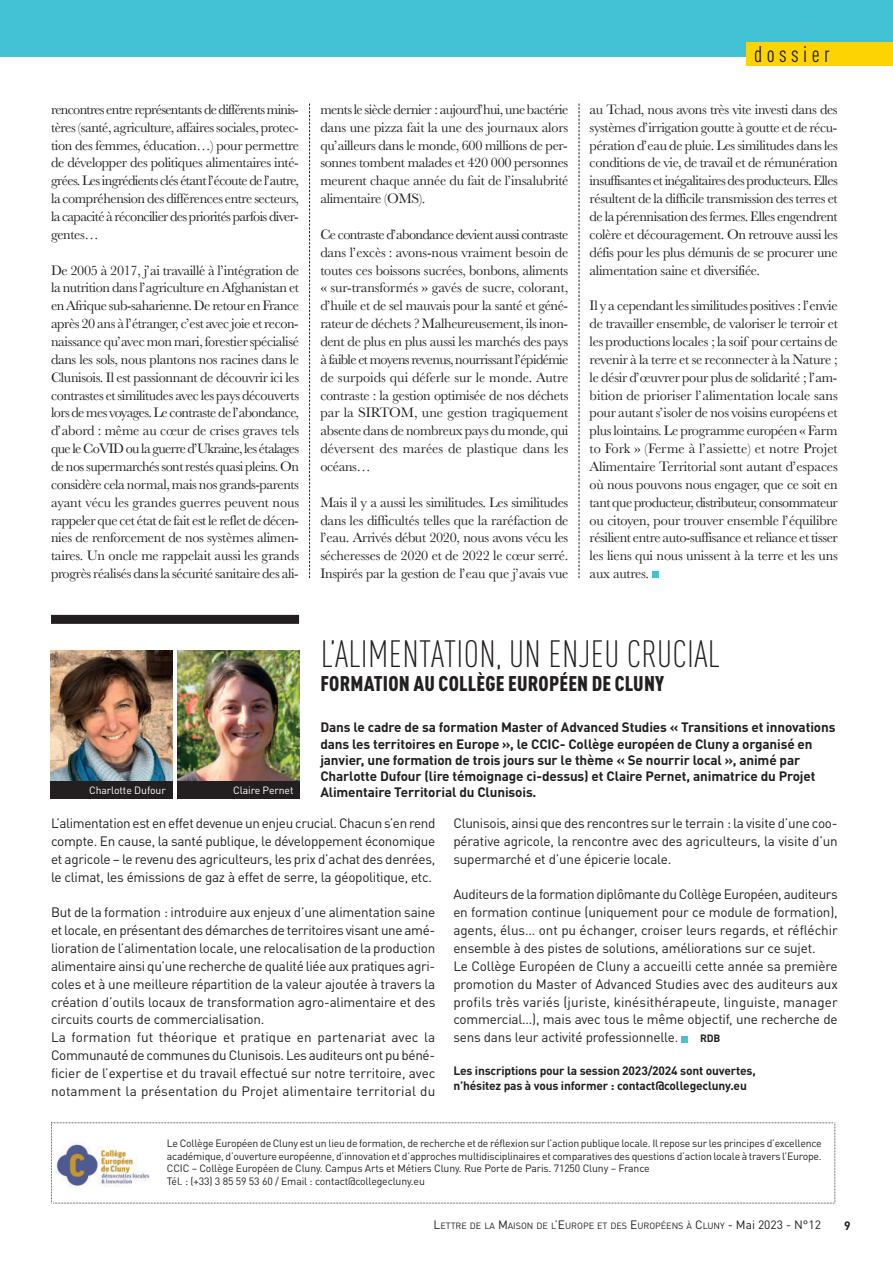
<style>
.page{position:relative;width:893px;height:1263px;background:#fff}
.page>*{position:absolute;margin:0;border:0;box-sizing:border-box;transform-origin:0 0}
.t1{font:300 condensed 37.5px "DIN Pro";letter-spacing:.01em;color:#231f20}
.t2{font:condensed 22.5px "DIN Pro";letter-spacing:.2em;color:#231f20}
.t3{font:900 condensed 21px "DIN Pro";letter-spacing:.01em;color:#231f20}
.t4{font:14.25px/17.9px "Baskerville";letter-spacing:-.025em;color:#231f20;text-align:justify}
.t5{font:13.5px/17.9px "DIN Pro";letter-spacing:-.015em;color:#231f20;text-align:justify}
.t6{font:700 13.5px/16.2px "DIN Pro";letter-spacing:-.01em;color:#231f20}
.t7{font:700 12px/14.4px "DIN Pro";letter-spacing:-.015em;color:#231f20}
.t8{font:10.5px/12.6px "DIN Pro";letter-spacing:-.02em;color:#231f20}
.t9{font:10.5px "DIN Pro";letter-spacing:-.01em;color:#fff}
.t10{font:700 10.5px "DIN Pro";color:#231f20}
.t11{font:9px "DIN Pro";color:#231f20}
.s1{font-size:12px}
</style>
<div class="page">
<div style="left:0;top:0;width:893px;height:56px;background:#42c2d4"></div>
<div style="left:746px;top:43px;width:147px;height:23px;background:#fed304"></div>
<svg style="left:652px;top:572px;width:6px;height:6px"></svg>
<svg style="left:309px;top:104px;width:1px;height:474px"></svg>
<svg style="left:579px;top:104px;width:1px;height:474px"></svg>
<div style="left:681px;top:1036px;width:7px;height:6px;background:#42c2d4"></div>
<div style="left:51px;top:615px;width:248px;height:9px;background:#231f20"></div>
<img style="left:50px;top:650px;width:122px;height:131px">
<img style="left:178px;top:650px;width:122px;height:131px">
<svg style="left:51px;top:1122px;width:784px;height:82px"></svg>
<div style="left:50px;top:781px;width:122px;height:18px;background:#231f20"></div>
<div style="left:178px;top:781px;width:122px;height:18px;background:#231f20"></div>
<p class="t4" style="left:51px;top:100px;width:250px">rencontres entre représentants de différents minis&shy;tères (santé, agriculture, affaires sociales, protec&shy;tion des femmes, éducation…) pour permettre de développer des politiques alimentaires inté&shy;grées. Les ingrédients clés étant l’écoute de l’autre, la compréhension des différences entre secteurs, la capacité à réconcilier des priorités parfois diver&shy;gentes…</p>
<p class="t4" style="left:51px;top:261px;width:250px">De 2005 a 2017, j’ai travaille à l’integration de</p>
<p class="t4" style="left:51px;top:261px;width:250px;text-align:left;text-indent:193px">́<br>la nutrition dans l’agriculture en Afghanistan et en Afrique sub-saharienne. De retour en France après 20 ans à l’étranger, c’est avec joie et recon&shy;naissance qu’avec mon mari, forestier spécialisé dans les sols, nous plantons nos racines dans le Clunisois. Il est passionnant de découvrir ici les contrastes et similitudes avec les pays découverts lors de mes voyages. Le contraste de l’abondance, d’abord : même au cœur de crises graves tels que le CoVID ou la guerre d’Ukraine, les étalages de nos supermarchés sont restés quasi pleins. On considère cela normal, mais nos grands-parents ayant vécu les grandes guerres peuvent nous rappeler que cet état de fait est le reflet de décen&shy;nies de renforcement de nos systèmes alimen&shy;taires. Un oncle me rappelait aussi les grands progrès réalisés dans la sécurité sanitaire des ali-</p>
<p class="t4" style="left:107px;top:261px;width:6px">̀</p>
<p class="t4" style="left:205px;top:261px;width:6px">́</p>
<p class="t4" style="left:320px;top:100px;width:250px">ments le siècle dernier : aujourd’hui, une bactérie dans une pizza fait la une des journaux alors qu’ailleurs dans le monde, 600 millions de per&shy;sonnes tombent malades et 420 000 personnes meurent chaque année du fait de l’insalubrité alimentaire (OMS).</p>
<p class="t4" style="left:320px;top:225px;width:250px">Ce contraste d’abondance devient aussi contraste dans l’excès : avons-nous vraiment besoin de toutes ces boissons sucrées, bonbons, aliments « sur-transformés » gavés de sucre, colorant, d’huile et de sel mauvais pour la santé et géné&shy;rateur de déchets ? Malheureusement, ils inon&shy;dent de plus en plus aussi les marchés des pays à faible et moyens revenus, nourrissant l’épidémie de surpoids qui déferle sur le monde. Autre contraste : la gestion optimisée de nos déchets par la SIRTOM, une gestion tragiquement absente dans de nombreux pays du monde, qui déversent des marées de plastique dans les océans…</p>
<p class="t4" style="left:320px;top:493px;width:250px">Mais il y a aussi les similitudes. Les similitudes dans les difficultés telles que la raréfaction de l’eau. Arrivés début 2020, nous avons vécu les sécheresses de 2020 et de 2022 le cœur serré.<br>Inspirés par la gestion de l’eau que j’avais vue</p>
<h2 class="t2" style="left:754px;top:46px;width:77px">dossier</h2>
<p class="t4" style="left:590px;top:100px;width:250px">au Tchad, nous avons très vite investi dans des systèmes d’irrigation goutte à goutte et de récu&shy;pération d’eau de pluie. Les similitudes dans les conditions de vie, de travail et de rémunération insuffisantes et inégalitaires des producteurs. Elles résultent de la difficile transmission des terres et de la pérennisation des fermes. Elles engendrent colère et découragement. On retrouve aussi les défis pour les plus démunis de se procurer une alimentation saine et diversifiée.</p>
<p class="t4" style="left:590px;top:297px;width:250px">Il y a cependant les similitudes positives : l’envie de travailler ensemble, de valoriser le terroir et les productions locales ; la soif pour certains de revenir à la terre et se reconnecter à la Nature ; le désir d’œuvrer pour plus de solidarité ; l’am&shy;bition de prioriser l’alimentation locale sans pour autant s’isoler de nos voisins européens et plus lointains. Le programme européen « Farm to Fork » (Ferme à l’assiette) et notre Projet Alimentaire Territorial sont autant d’espaces où nous pouvons nous engager, que ce soit en tant que producteur, distributeur, consommateur ou citoyen, pour trouver ensemble l’équilibre résilient entre auto-suffisance et reliance et tisser les liens qui nous unissent à la terre et les uns aux autres.</p>
<h1 class="t1" style="left:321px;top:632px;width:401px">L’ALIMENTATION, UN ENJEU CRUCIAL</h1>
<h3 class="t3" style="left:321px;top:671px;width:345px">FORMATION AU COLLÈGE EUROPÉEN DE CLUNY</h3>
<p class="t6" style="left:320px;top:721px;width:517px">Dans le cadre de sa formation Master of Advanced Studies « Transitions et innovations dans les territoires en Europe », le CCIC- Collège européen de Cluny a organisé en janvier, une formation de trois jours sur le thème « Se nourrir local », animé par Charlotte Dufour (lire témoignage ci-dessus) et Claire Pernet, animatrice du Projet Alimentaire Territorial du Clunisois.</p>
<p class="t5" style="left:51px;top:816px;width:386px">L’alimentation est en effet devenue un enjeu crucial. Chacun s’en rend compte. En cause, la santé publique, le développement économique et agricole – le revenu des agriculteurs, les prix d’achat des denrées, le climat, les émissions de gaz à effet de serre, la géopolitique, etc.</p>
<p class="t5" style="left:51px;top:905px;width:386px;text-align:left">But de la formation : introduire aux enjeux d’une alimentation saine et locale, en présentant des démarches de territoires visant une amé&shy;lioration de l’alimentation locale, une relocalisation de la production alimentaire ainsi qu’une recherche de qualité liée aux pratiques agri&shy;coles et à une meilleure répartition de la valeur ajoutée à travers la création d’outils locaux de transformation agro-alimentaire et des circuits courts de commercialisation.<br>La formation fut théorique et pratique en partenariat avec la Communauté de communes du Clunisois. Les auditeurs ont pu béné&shy;ficier de l’expertise et du travail effectué sur notre territoire, avec notamment la présentation du Projet alimentaire territorial du</p>
<p class="t9" style="left:89px;top:787px;width:78px">Charlotte Dufour</p>
<p class="t9" style="left:233px;top:787px;width:62px">Claire Pernet</p>
<p class="t5" style="left:453px;top:816px;width:386px">Clunisois, ainsi que des rencontres sur le terrain : la visite d’une coo&shy;pérative agricole, la rencontre avec des agriculteurs, la visite d’un supermarché et d’une épicerie locale.</p>
<p class="t5" style="left:453px;top:887px;width:386px;text-align:left">Auditeurs de la formation diplômante du Collège Européen, auditeurs en formation continue (uniquement pour ce module de formation), agents, élus… ont pu échanger, croiser leurs regards, et réfléchir ensemble à des pistes de solutions, améliorations sur ce sujet.<br>Le Collège Européen de Cluny a accueilli cette année sa première promotion du Master of Advanced Studies avec des auditeurs aux profils très variés (juriste, kinésithérapeute, linguiste, manager commercial…), mais avec tous le même objectif, une recherche de sens dans leur activité professionnelle.</p>
<p class="t10" style="left:700px;top:1035px;width:22px">RDB</p>
<p class="t7" style="left:453px;top:1065px;width:304px">Les inscriptions pour la session 2023/2024 sont ouvertes, n’hésitez pas à vous informer : contact@collegecluny.eu</p>
<p class="t8" style="left:167px;top:1138px;width:656px">Le Collège Européen de Cluny est un lieu de formation, de recherche et de réflexion sur l’action publique locale. Il repose sur les principes d’excellence académique, d’ouverture européenne, d’innovation et d’approches multidisciplinaires et comparatives des questions d’action locale à travers l’Europe.<br>CCIC – Collège Européen de Cluny. Campus Arts et Métiers Cluny. Rue Porte de Paris. 71250 Cluny – France<br>Tél. : (+33) 3 85 59 53 60 / Email : contact@collegecluny.eu</p>
<p class="t11" style="left:433px;top:1222px;width:389px"><span class="s1">L</span>ETTRE DE LA <span class="s1">M</span>AISON DE L<span class="s1">’E</span>UROPE ET DES <span class="s1">E</span>UROPÉENS À <span class="s1">C</span>LUNY <span class="s1">- Mai 2023 - N°12</span></p>
<p class="t7" style="left:844px;top:1219px;width:8px">9</p>
</div>
